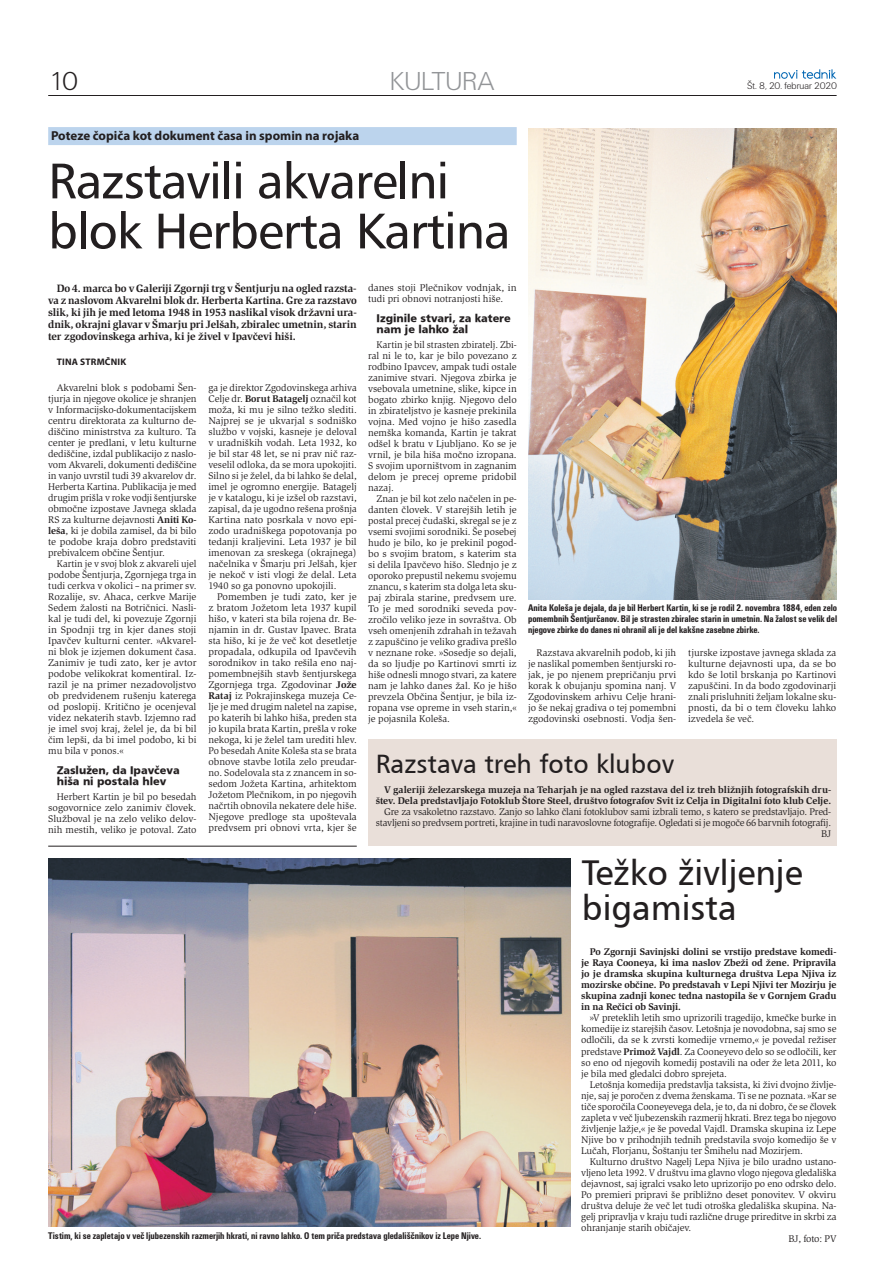
<style>
.page{position:relative;width:882px;height:1275px;background:#fff}
.page>*{position:absolute;margin:0;border:0;box-sizing:border-box;transform-origin:0 0}
.t1{font:50px/50px "Frutiger CE Normal";letter-spacing:-.02em;color:#231f20}
.t2{font:35px/35px "Frutiger CE Normal";color:#231f20}
.t3{font:27px "Unitus DEE Ligh";letter-spacing:.005em;color:#939598}
.t4{font:27px "Unitus DEE Ligh";color:#231f20}
.t5{font:26px "Frutiger CE Normal";color:#231f20}
.t6{font:700 13px "Myriad Pro";color:#231f20}
.t7{font:700 11px/12.1px "Slimbach Itc TOT";letter-spacing:-.01em;color:#231f20;text-align:justify}
.t8{font:11px/11px "Frutiger Black CE Normal";color:#231f20}
.t9{font:10px/11px "Slimbach Itc TOT";letter-spacing:-.01em;color:#231f20;text-align:justify}
.t10{font:700 10px/11px "Slimbach Itc TOT";color:#231f20;text-align:justify}
.t11{font:700 condensed 10px/11px "Unitus TEE";color:#231f20;text-align:justify}
.t12{font:10px "Unitus DEE Ligh";color:#231f20}
.t13{font:700 9.5px "Myriad Pro";letter-spacing:.02em;color:#231f20}
.s1{font-weight:700}
</style>
<div class="page">
<hr style="left:48px;top:95px;width:788px;height:1px;background:#231f20">
<svg style="left:774px;top:69px;width:62px;height:10px"></svg>
<img style="left:528px;top:129px;width:308px;height:470px">
<img style="left:48px;top:858px;width:522px;height:368px">
<div style="left:48px;top:127px;width:468px;height:18px;background:#bcd4ed"></div>
<div style="left:368px;top:739px;width:468px;height:106px;background:#e9dfd9"></div>
<hr style="left:48px;top:846px;width:309px;height:1px;background:#231f20">
<h3 class="t4" style="left:48px;top:66px;width:31px">10</h3>
<h3 class="t3" style="left:390px;top:66px;width:106px">KULTURA</h3>
<p class="t12" style="left:747px;top:81px;width:92px">Št. 8, 20. februar 2020</p>
<h3 class="t6" style="left:51px;top:127px;width:310px">Poteze čopiča kot dokument časa in spomin na rojaka</h3>
<h1 class="t1" style="left:48px;top:154px;width:463px">Razstavili akvarelni blok Herberta Kartina</h1>
<p class="t7" style="left:48px;top:282px;width:310px;text-indent:9px">Do 4. marca bo v Galeriji Zgornji trg v Šentjurju na ogled razsta&shy;va z naslovom Akvarelni blok dr. Herberta Kartina. Gre za razstavo slik, ki jih je med letoma 1948 in 1953 naslikal visok državni ura&shy;dnik, okrajni glavar v Šmarju pri Jelšah, zbiralec umetnin, starin ter zgodovinskega arhiva, ki je živel v Ipavčevi hiši.</p>
<p class="t13" style="left:57px;top:355px;width:71px">TINA STRMČNIK</p>
<p class="t9" style="left:368px;top:282px;width:150px">danes stoji Plečnikov vodnjak, in tudi pri obnovi notranjosti hiše.</p>
<p class="t8" style="left:376px;top:312px;width:135px">Izginile stvari, za katere nam je lahko žal</p>
<p class="t9" style="left:368px;top:339px;width:150px;text-indent:9px">Kartin je bil strasten zbiratelj. Zbi&shy;ral ni le to, kar je bilo povezano z rodbino Ipavcev, ampak tudi ostale zanimive stvari. Njegova zbirka je vsebovala umetnine, slike, kipce in bogato zbirko knjig. Njegovo delo in zbirateljstvo je kasneje prekinila vojna. Med vojno je hišo zasedla nemška komanda, Kartin je takrat odšel k bratu v Ljubljano. Ko se je vrnil, je bila hiša močno izropana.<br>S svojim uporništvom in zagnanim delom je precej opreme pridobil nazaj.</p>
<p class="t9" style="left:368px;top:493px;width:150px;text-indent:9px">Znan je bil kot zelo načelen in pe&shy;danten človek. V starejših letih je postal precej čudaški, skregal se je z vsemi svojimi sorodniki. Še posebej hudo je bilo, ko je prekinil pogod&shy;bo s svojim bratom, s katerim sta si delila Ipavčevo hišo. Slednjo je z oporoko prepustil nekemu svojemu znancu, s katerim sta dolga leta sku&shy;paj zbirala starine, predvsem ure.<br>To je med sorodniki seveda pov&shy;zročilo veliko jeze in sovraštva. Ob vseh omenjenih zdrahah in težavah z zapuščino je veliko gradiva prešlo v neznane roke. »Sosedje so dejali, da so ljudje po Kartinovi smrti iz hiše odnesli mnogo stvari, za katere nam je lahko danes žal. Ko je hišo prevzela Občina Šentjur, je bila iz&shy;ropana vse opreme in vseh starin,« je pojasnila Koleša.</p>
<p class="t9" style="left:48px;top:382px;width:150px;text-indent:9px">Akvarelni blok s podobami Šen&shy;tjurja in njegove okolice je shranjen v Informacijsko-dokumentacijskem centru direktorata za kulturno de&shy;diščino ministrstva za kulturo. Ta center je predlani, v letu kulturne dediščine, izdal publikacijo z naslo&shy;vom Akvareli, dokumenti dediščine in vanjo uvrstil tudi 39 akvarelov dr.<br>Herberta Kartina. Publikacija je med drugim prišla v roke vodji šentjurske območne izpostave Javnega sklada RS za kulturne dejavnosti <span class="s1">Aniti Ko&shy;leša</span>, ki je dobila zamisel, da bi bilo te podobe kraja dobro predstaviti prebivalcem občine Šentjur.</p>
<p class="t9" style="left:48px;top:558px;width:150px;text-indent:9px">Kartin je v svoj blok z akvareli ujel podobe Šentjurja, Zgornjega trga in tudi cerkva v okolici – na primer sv.<br>Rozalije, sv. Ahaca, cerkve Marije Sedem žalosti na Botričnici. Nasli&shy;kal je tudi del, ki povezuje Zgornji in Spodnji trg in kjer danes stoji Ipavčev kulturni center. »Akvarel&shy;ni blok je izjemen dokument časa.<br>Zanimiv je tudi zato, ker je avtor podobe velikokrat komentiral. Iz&shy;razil je na primer nezadovoljstvo ob predvidenem rušenju katerega od poslopij. Kritično je ocenjeval videz nekaterih stavb. Izjemno rad je imel svoj kraj, želel je, da bi bil čim lepši, da bi imel podobo, ki bi mu bila v ponos.«</p>
<p class="t8" style="left:57px;top:764px;width:124px">Zaslužen, da Ipavčeva hiša ni postala hlev</p>
<p class="t9" style="left:48px;top:791px;width:150px;text-indent:9px">Herbert Kartin je bil po besedah sogovornice zelo zanimiv človek.<br>Služboval je na zelo veliko delov&shy;nih mestih, veliko je potoval. Zato</p>
<p class="t9" style="left:208px;top:382px;width:150px">ga je direktor Zgodovinskega arhiva Celje dr. <span class="s1">Borut Batagelj</span> označil kot moža, ki mu je silno težko slediti.<br>Najprej se je ukvarjal s sodniško službo v vojski, kasneje je deloval v uradniških vodah. Leta 1932, ko je bil star 48 let, se ni prav nič raz&shy;veselil odloka, da se mora upokojiti.<br>Silno si je želel, da bi lahko še delal, imel je ogromno energije. Batagelj je v katalogu, ki je izšel ob razstavi, zapisal, da je ugodno rešena prošnja Kartina nato posrkala v novo epi&shy;zodo uradniškega popotovanja po tedanji kraljevini. Leta 1937 je bil imenovan za sreskega (okrajnega) načelnika v Šmarju pri Jelšah, kjer je nekoč v isti vlogi že delal. Leta 1940 so ga ponovno upokojili.</p>
<p class="t9" style="left:208px;top:591px;width:150px;text-indent:9px">Pomemben je tudi zato, ker je z bratom Jožetom leta 1937 kupil hišo, v kateri sta bila rojena dr. Be&shy;njamin in dr. Gustav Ipavec. Brata sta hišo, ki je že več kot desetletje propadala, odkupila od Ipavčevih sorodnikov in tako rešila eno naj&shy;pomembnejših stavb šentjurskega Zgornjega trga. Zgodovinar <span class="s1">Jože Rataj</span> iz Pokrajinskega muzeja Ce&shy;lje je med drugim naletel na zapise, po katerih bi lahko hiša, preden sta jo kupila brata Kartin, prešla v roke nekoga, ki je želel tam urediti hlev.<br>Po besedah Anite Koleša sta se brata obnove stavbe lotila zelo preudar&shy;no. Sodelovala sta z znancem in so&shy;sedom Jožeta Kartina, arhitektom Jožetom Plečnikom, in po njegovih načrtih obnovila nekatere dele hiše.<br>Njegove predloge sta upoštevala predvsem pri obnovi vrta, kjer še</p>
<p class="t11" style="left:528px;top:602px;width:311px">Anita Koleša je dejala, da je bil Herbert Kartin, ki se je rodil 2. novembra 1884, eden zelo pomembnih Šentjurčanov. Bil je strasten zbiralec starin in umetnin. Na žalost se velik del njegove zbirke do danes ni ohranil ali je del kakšne zasebne zbirke.</p>
<p class="t9" style="left:528px;top:647px;width:150px;text-indent:9px">Razstava akvarelnih podob, ki jih je naslikal pomemben šentjurski ro&shy;jak, je po njenem prepričanju prvi korak k obujanju spomina nanj. V Zgodovinskem arhivu Celje hrani&shy;jo še nekaj gradiva o tej pomembni zgodovinski osebnosti. Vodja šen-</p>
<p class="t9" style="left:688px;top:647px;width:150px">tjurske izpostave javnega sklada za kulturne dejavnosti upa, da se bo kdo še lotil brskanja po Kartinovi zapuščini. In da bodo zgodovinarji znali prisluhniti željam lokalne sku&shy;pnosti, da bi o tem človeku lahko izvedela še več.</p>
<h3 class="t5" style="left:376px;top:747px;width:300px">Razstava treh foto klubov</h3>
<p class="t10" style="left:376px;top:784px;width:457px;text-align:right">V galeriji železarskega muzeja na Teharjah je na ogled razstava del iz treh bližnjih fotografskih dru&shy;štev. Dela predstavljajo Fotoklub Štore Steel, društvo fotografov Svit iz Celja in Digitalni foto klub Celje.</p>
<p class="t9" style="left:376px;top:806px;width:457px;text-align:right">Gre za vsakoletno razstavo. Zanjo so lahko člani fotoklubov sami izbrali temo, s katero se predstavljajo. Pred&shy;stavljeni so predvsem portreti, krajine in tudi naravoslovne fotografije. Ogledati si je mogoče 66 barvnih fotografij.<br>BJ</p>
<p class="t11" style="left:48px;top:1229px;width:434px">Tistim, ki se zapletajo v več ljubezenskih razmerjih hkrati, ni ravno lahko. O tem priča predstava gledališčnikov iz Lepe Njive.</p>
<h2 class="t2" style="left:582px;top:854px;width:222px">Težko življenje bigamista</h2>
<p class="t10" style="left:581px;top:946px;width:257px;text-indent:9px">Po Zgornji Savinjski dolini se vrstijo predstave komedi&shy;je Raya Cooneya, ki ima naslov Zbeži od žene. Pripravila jo je dramska skupina kulturnega društva Lepa Njiva iz mozirske občine. Po predstavah v Lepi Njivi ter Mozirju je skupina zadnji konec tedna nastopila še v Gornjem Gradu in na Rečici ob Savinji.</p>
<p class="t9" style="left:581px;top:1012px;width:257px;text-indent:8px">»V preteklih letih smo uprizorili tragedijo, kmečke burke in komedije iz starejših časov. Letošnja je novodobna, saj smo se odločili, da se k zvrsti komedije vrnemo,« je povedal režiser predstave <span class="s1">Primož Vajdl</span>. Za Cooneyevo delo so se odločili, ker so eno od njegovih komedij postavili na oder že leta 2011, ko je bila med gledalci dobro sprejeta.</p>
<p class="t9" style="left:581px;top:1078px;width:257px;text-indent:8px">Letošnja komedija predstavlja taksista, ki živi dvojno življe&shy;nje, saj je poročen z dvema ženskama. Ti se ne poznata. »Kar se tiče sporočila Cooneyevega dela, je to, da ni dobro, če se človek zapleta v več ljubezenskih razmerij hkrati. Brez tega bo njegovo življenje lažje,« je še povedal Vajdl. Dramska skupina iz Lepe Njive bo v prihodnjih tednih predstavila svojo komedijo še v Lučah, Florjanu, Šoštanju ter Šmihelu nad Mozirjem.</p>
<p class="t9" style="left:589px;top:1155px;width:248px">Kulturno društvo Nagelj Lepa Njiva je bilo uradno ustano-</p>
<p class="t9" style="left:581px;top:1166px;width:257px">vljeno leta 1992. V društvu ima glavno vlogo njegova gledališka</p>
<p class="t9" style="left:581px;top:1177px;width:257px">dejavnost, saj igralci vsako leto uprizorijo po eno odrsko delo.</p>
<p class="t9" style="left:581px;top:1188px;width:257px">Po premieri pripravi še približno deset ponovitev. V okviru</p>
<p class="t9" style="left:581px;top:1199px;width:257px">društva deluje že več let tudi otroška gledališka skupina. Na-</p>
<p class="t9" style="left:581px;top:1210px;width:257px">gelj pripravlja v kraju tudi različne druge prireditve in skrbi za</p>
<p class="t9" style="left:581px;top:1221px;width:112px">ohranjanje starih običajev.</p>
<p class="t9" style="left:788px;top:1232px;width:49px">BJ, foto: PV</p>
</div>
